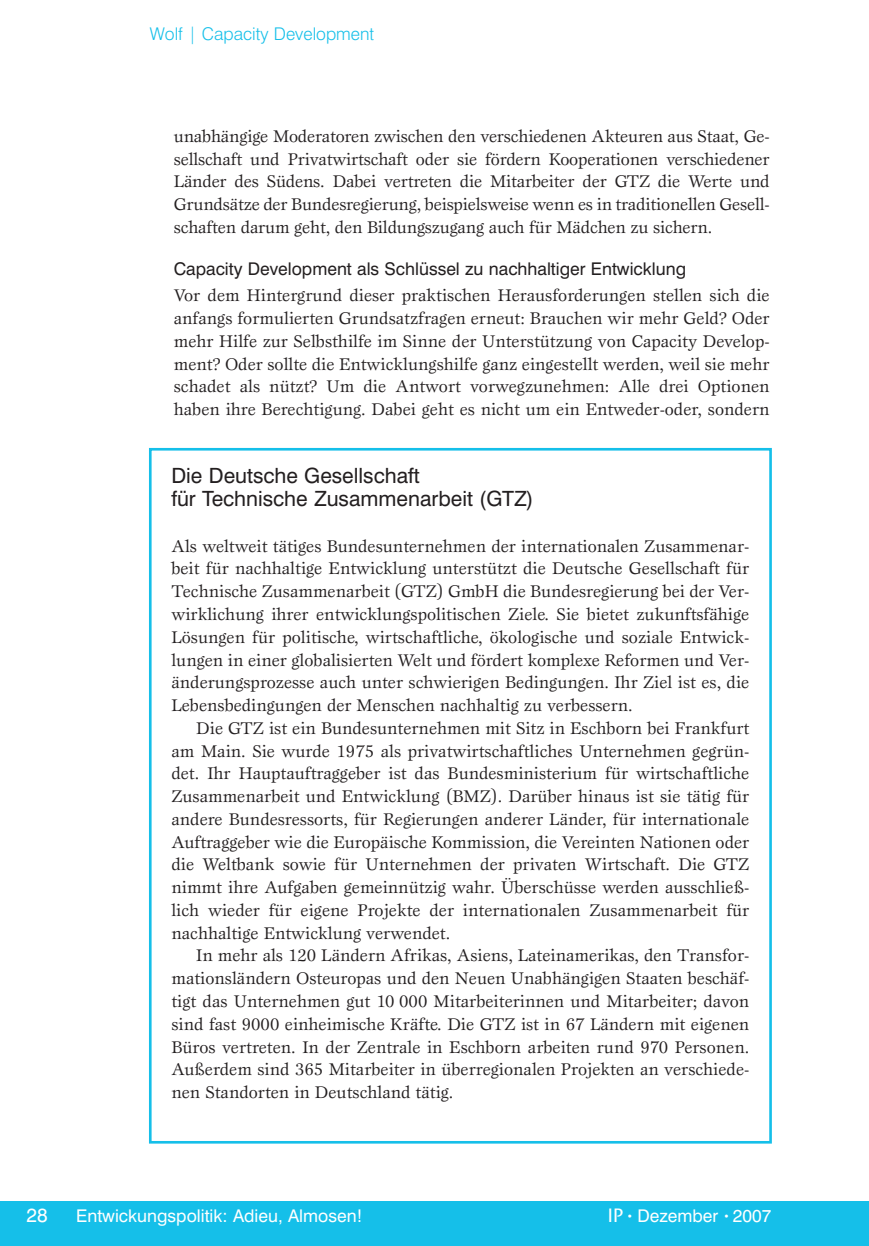
<style>
.page{position:relative;width:869px;height:1246px;background:#fff}
.page>*{position:absolute;margin:0;border:0;box-sizing:border-box;transform-origin:0 0}
.t1{font:21px/22.8px "Swiss 721 BT";color:#231f20}
.t2{font:19.25px "Swiss 721 BT";color:#fff}
.t3{font:17.5px/22.8px "Esprit";color:#231f20;text-align:justify}
.t4{font:17.5px "Swiss 721 BT";color:#231f20}
.t5{font:17.5px "Swiss 721 BT";color:#fff}
.t6{font:300 17.5px "Swiss 721 BT";color:#15bfe9}
.s1{font-family:"ITC Stone Sans";font-weight:500;font-size:19.25px}
.s2{font-size:10.5px}
</style>
<div class="page">
<div style="left:0;top:1200px;width:868px;height:45px;background:#15bfe9"></div>
<hr style="left:868px;top:1200px;width:1px;height:45px;background:#15bfe9">
<div style="left:149px;top:448px;width:622px;height:695px;border:3px solid #15bfe9"></div>
<p class="t6" style="left:150px;top:23px;width:226px">Wolf | Capacity Development</p>
<p class="t3" style="left:174px;top:124px;width:597px">unabhängige Moderatoren zwischen den verschiedenen Akteuren aus Staat, Ge&shy;sellschaft und Privatwirtschaft oder sie fördern Kooperationen verschiedener Länder des Südens. Dabei vertreten die Mitarbeiter der GTZ die Werte und Grundsätze der Bundesregierung, beispielsweise wenn es in traditionellen Gesell&shy;schaften darum geht, den Bildungszugang auch für Mädchen zu sichern.</p>
<p class="t4" style="left:174px;top:258px;width:513px">Capacity Development als Schlüssel zu nachhaltiger Entwicklung</p>
<p class="t3" style="left:174px;top:284px;width:597px">Vor dem Hintergrund dieser praktischen Herausforderungen stellen sich die anfangs formulierten Grundsatzfragen erneut: Brauchen wir mehr Geld? Oder mehr Hilfe zur Selbsthilfe im Sinne der Unterstützung von Capacity Develop&shy;ment? Oder sollte die Entwicklungshilfe ganz eingestellt werden, weil sie mehr schadet als nützt? Um die Antwort vorwegzunehmen: Alle drei Optionen haben ihre Berechtigung. Dabei geht es nicht um ein Entweder-oder, sondern</p>
<p class="t1" style="left:171px;top:464px;width:363px">Die Deutsche Gesellschaft<br>für Technische Zusammenarbeit (GTZ)</p>
<p class="t3" style="left:171px;top:534px;width:579px">Als weltweit tätiges Bundesunternehmen der internationalen Zusammenar&shy;beit für nachhaltige Entwicklung unterstützt die Deutsche Gesellschaft für Technische Zusammenarbeit (GTZ) GmbH die Bundesregierung bei der Ver&shy;wirklichung ihrer entwicklungspolitischen Ziele. Sie bietet zukunftsfähige Lösungen für politische, wirtschaftliche, ökologische und soziale Entwick&shy;lungen in einer globalisierten Welt und fördert komplexe Reformen und Ver&shy;änderungsprozesse auch unter schwierigen Bedingungen. Ihr Ziel ist es, die Lebensbedingungen der Menschen nachhaltig zu verbessern.</p>
<p class="t3" style="left:171px;top:716px;width:579px;text-indent:25px">Die GTZ ist ein Bundesunternehmen mit Sitz in Eschborn bei Frankfurt am Main. Sie wurde 1975 als privatwirtschaftliches Unternehmen gegrün&shy;det. Ihr Hauptauftraggeber ist das Bundesministerium für wirtschaftliche Zusammenarbeit und Entwicklung (BMZ). Darüber hinaus ist sie tätig für andere Bundesressorts, für Regierungen anderer Länder, für internationale Auftraggeber wie die Europäische Kommission, die Vereinten Nationen oder die Weltbank sowie für Unternehmen der privaten Wirtschaft. Die GTZ nimmt ihre Aufgaben gemeinnützig wahr. Überschüsse werden ausschließ&shy;lich wieder für eigene Projekte der internationalen Zusammenarbeit für nachhaltige Entwicklung verwendet.</p>
<p class="t3" style="left:171px;top:943px;width:579px;text-indent:25px">In mehr als 120 Ländern Afrikas, Asiens, Lateinamerikas, den Transfor&shy;mationsländern Osteuropas und den Neuen Unabhängigen Staaten beschäf&shy;tigt das Unternehmen gut 10 000 Mitarbeiterinnen und Mitarbeiter; davon sind fast 9000 einheimische Kräfte. Die GTZ ist in 67 Ländern mit eigenen Büros vertreten. In der Zentrale in Eschborn arbeiten rund 970 Personen.<br>Außerdem sind 365 Mitarbeiter in überregionalen Projekten an verschiede&shy;nen Standorten in Deutschland tätig.</p>
<p class="t2" style="left:27px;top:1202px;width:23px">28</p>
<p class="t5" style="left:76px;top:1204px;width:287px">Entwickungspolitik: Adieu, Almosen!</p>
<p class="t5" style="left:607px;top:1204px;width:165px"><span class="s1">IP</span> <span class="s2">•</span> Dezember <span class="s2">•</span> 2007</p>
</div>
